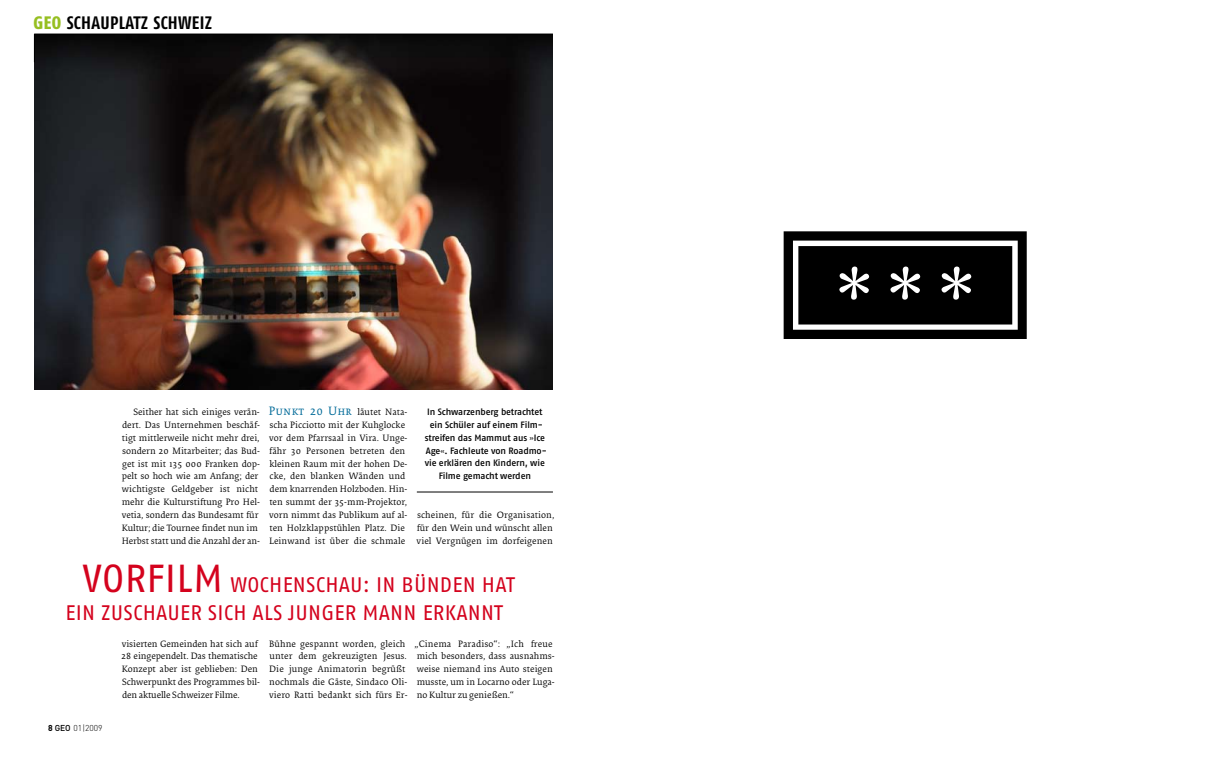
<style>
.page{position:relative;width:1208px;height:766px;background:#fff}
.page>*{position:absolute;margin:0;border:0;box-sizing:border-box;transform-origin:0 0}
.t1{font:21px/28.1px "Fago No";letter-spacing:.01em;color:#d4021d}
.t2{font:700 18px "Fago Co";letter-spacing:.02em;color:#000}
.t3{font:9.5px/12.9px "Collis Roman Txt";color:#000}
.t4{font:9.2px/12.9px "Fago No Med";letter-spacing:-.015em;color:#000;text-align:center}
.t5{font:300 8.5px "DIN";color:#000}
.s1{font-family:"Fago Co Exb";font-weight:400;color:#96bf21}
.s2{font-family:"Collis Roman Exp";font-size:12.5px;color:#006a98}
.s3{font-family:"Helvetica Neue"}
.s4{font-size:39px}
.s5{font-weight:700}
.s6{font-weight:500}
</style>
<div class="page">
<img style="left:34px;top:35px;width:519px;height:354px">
<svg style="left:34px;top:35px;width:1px;height:27px"></svg>
<hr style="left:34px;top:34px;width:519px;height:1px;background:#000">
<hr style="left:417px;top:491px;width:136px;height:1px;background:#000">
<h2 class="t2" style="left:34px;top:12px;width:180px"><span class="s1">GEO</span> SCHAUPLATZ SCHWEIZ</h2>
<p class="t3" style="left:122px;top:406px;width:140px;text-indent:12px">Seither hat sich einiges verän&shy;dert. Das Unternehmen beschäf&shy;tigt mittlerweile nicht mehr drei, sondern 20 Mitarbeiter; das Bud&shy;get ist mit 135 000 Franken dop&shy;pelt so hoch wie am Anfang; der wichtigste Geldgeber ist nicht mehr die Kulturstiftung Pro Hel&shy;vetia, sondern das Bundesamt für<br>Kultur; die Tournee findet nun im<br>Herbst statt und die Anzahl der an-</p>
<p class="t3" style="left:269px;top:406px;width:140px"><span class="s2">Punkt 20 Uhr</span> läutet Nata&shy;scha Picciotto mit der Kuhglocke vor dem Pfarrsaal in Vira. Unge&shy;fähr 30 Personen betreten den kleinen Raum mit der hohen De&shy;cke, den blanken Wänden und dem knarrenden Holzboden. Hin&shy;ten summt der 35-mm-Projektor, vorn nimmt das Publikum auf al&shy;ten Holzklappstühlen Platz. Die<br>Leinwand ist über die schmale</p>
<p class="t4" style="left:425px;top:405px;width:123px">In Schwarzenberg betrachtet ein Schüler auf einem Film&shy;streifen das Mammut aus <span class="s3">»</span>Ice<br>Age<span class="s3">«</span>. Fachleute von Roadmo&shy;vie erklären den Kindern, wie<br>Filme gemacht werden</p>
<p class="t3" style="left:416px;top:508px;width:139px">scheinen, für die Organisation, für den Wein und wünscht allen viel Vergnügen im dorfeigenen</p>
<h1 class="t1" style="left:66px;top:570px;width:451px;text-indent:17px"><span class="s4">VORFI LM</span> WOCHENSCHAU: I N BÜND EN HAT<br>EIN ZUSCHAUER SICH ALS JUNGER MANN ERKANNT</h1>
<p class="t5" style="left:48px;top:722px;width:56px"><span class="s5">8</span> <span class="s6">GEO</span> 01|2009</p>
<p class="t3" style="left:122px;top:637px;width:140px">visierten Gemeinden hat sich auf<br>28 eingependelt. Das thematische<br>Konzept aber ist geblieben: Den<br>Schwerpunkt des Programmes bil&shy;den aktuelle Schweizer Filme.</p>
<p class="t3" style="left:269px;top:637px;width:140px">Bühne gespannt worden, gleich unter dem gekreuzigten Jesus.<br>Die junge Animatorin begrüßt nochmals die Gäste, Sindaco Oli&shy;viero Ratti bedankt sich fürs Er-</p>
<p class="t3" style="left:414px;top:637px;width:142px">„Cinema Paradiso“: „Ich freue mich besonders, dass ausnahms&shy;weise niemand ins Auto steigen musste, um in Locarno oder Luga&shy;no Kultur zu genießen.“</p>
</div>
